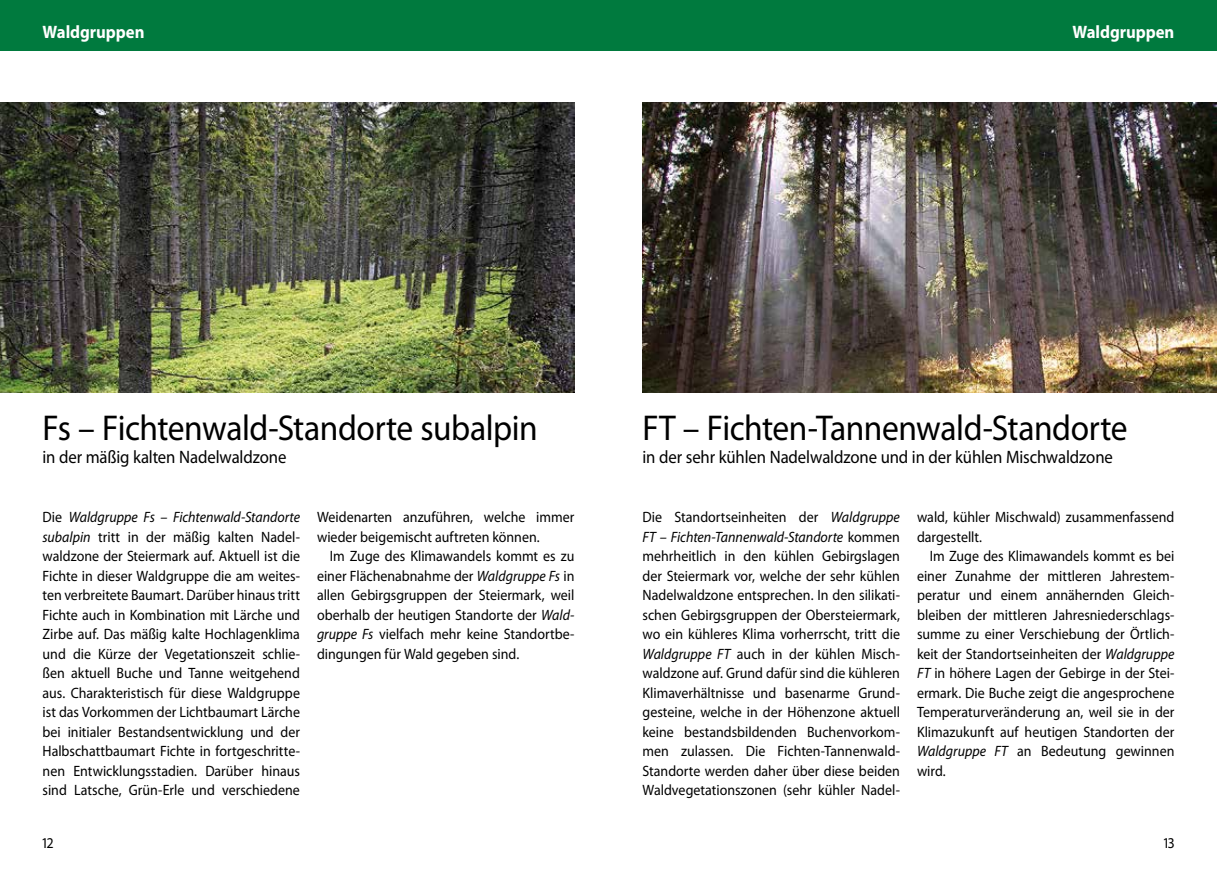
<style>
.page{position:relative;width:1217px;height:872px;background:#fff}
.page>*{position:absolute;margin:0;border:0;box-sizing:border-box;transform-origin:0 0}
.t1{font:36px "Myriad Pro";letter-spacing:-.015em;color:#000;scale:.93 1}
.t2{font:18px "Myriad Pro";letter-spacing:-.005em;color:#000;scale:.93 1}
.t3{font:700 18px "Myriad Pro";letter-spacing:-.005em;color:#fff;scale:.93 1}
.t4{font:15px/19.5px "Myriad Pro";color:#000;text-align:justify;scale:.93 1}
.s1{font-style:italic}
</style>
<div class="page">
<div style="left:608px;top:0;width:608px;height:50px;background:#007a3e"></div>
<div style="left:0;top:0;width:608px;height:50px;background:#007a3e"></div>
<img style="left:0;top:102px;width:574px;height:290px">
<img style="left:642px;top:102px;width:574px;height:290px">
<p class="t3" style="left:43px;top:20px;width:111px">Waldgruppen</p>
<p class="t3" style="left:961px;top:20px;width:230px">Themabereich Beschreibung</p>
<p class="t3" style="left:1072px;top:20px;width:111px">Waldgruppen</p>
<h1 class="t1" style="left:43px;top:405px;width:534px">Fs – Fichtenwald-Standorte subalpin</h1>
<p class="t2" style="left:43px;top:446px;width:264px">in der mäßig kalten Nadelwaldzone</p>
<h1 class="t1" style="left:642px;top:405px;width:523px">FT – Fichten-Tannenwald-Standorte</h1>
<p class="t2" style="left:642px;top:446px;width:507px">in der sehr kühlen Nadelwaldzone und in der kühlen Mischwaldzone</p>
<p class="t4" style="left:43px;top:507px;width:278px">Die <span class="s1">Waldgruppe Fs – Fichtenwald-Standorte subalpin</span> tritt in der mäßig kalten Nadel&shy;waldzone der Steiermark auf. Aktuell ist die Fichte in dieser Waldgruppe die am weites&shy;ten verbreitete Baumart. Darüber hinaus tritt Fichte auch in Kombination mit Lärche und Zirbe auf. Das mäßig kalte Hochlagenklima und die Kürze der Vegetationszeit schlie&shy;ßen aktuell Buche und Tanne weitgehend aus. Charakteristisch für diese Waldgruppe ist das Vorkommen der Lichtbaumart Lärche bei initialer Bestandsentwicklung und der Halbschattbaumart Fichte in fortgeschritte&shy;nen Entwicklungsstadien. Darüber hinaus sind Latsche, Grün-Erle und verschiedene</p>
<p class="t4" style="left:317px;top:507px;width:278px">Weidenarten anzuführen, welche immer wieder beigemischt auftreten können.</p>
<p class="t4" style="left:317px;top:546px;width:278px;text-indent:13px">Im Zuge des Klimawandels kommt es zu einer Flächenabnahme der <span class="s1">Waldgruppe Fs</span> in allen Gebirgsgruppen der Steiermark, weil oberhalb der heutigen Standorte der <span class="s1">Wald&shy;gruppe Fs</span> vielfach mehr keine Standortbe&shy;dingungen für Wald gegeben sind.</p>
<p class="t4" style="left:642px;top:507px;width:278px">Die Standortseinheiten der <span class="s1">Waldgruppe FT – Fichten-Tannenwald-Standorte</span> kommen mehrheitlich in den kühlen Gebirgslagen der Steiermark vor, welche der sehr kühlen Nadelwaldzone entsprechen. In den silikati&shy;schen Gebirgsgruppen der Obersteiermark, wo ein kühleres Klima vorherrscht, tritt die <span class="s1">Waldgruppe FT</span> auch in der kühlen Misch&shy;waldzone auf. Grund dafür sind die kühleren Klimaverhältnisse und basenarme Grund&shy;gesteine, welche in der Höhenzone aktuell keine bestandsbildenden Buchenvorkom&shy;men zulassen. Die Fichten-Tannenwald-Standorte werden daher über diese beiden Waldvegetationszonen (sehr kühler Nadel-</p>
<p class="t4" style="left:916px;top:507px;width:278px">wald, kühler Mischwald) zusammenfassend dargestellt.</p>
<p class="t4" style="left:916px;top:546px;width:278px;text-indent:13px">Im Zuge des Klimawandels kommt es bei einer Zunahme der mittleren Jahrestem&shy;peratur und einem annähernden Gleich&shy;bleiben der mittleren Jahresniederschlags&shy;summe zu einer Verschiebung der Örtlich&shy;keit der Standortseinheiten der <span class="s1">Waldgruppe FT</span> in höhere Lagen der Gebirge in der Stei&shy;ermark. Die Buche zeigt die angesprochene Temperaturveränderung an, weil sie in der Klimazukunft auf heutigen Standorten der <span class="s1">Waldgruppe FT</span> an Bedeutung gewinnen wird.</p>
<p class="t4" style="left:43px;top:832px;width:13px">12</p>
<p class="t4" style="left:1163px;top:832px;width:13px">13</p>
</div>
